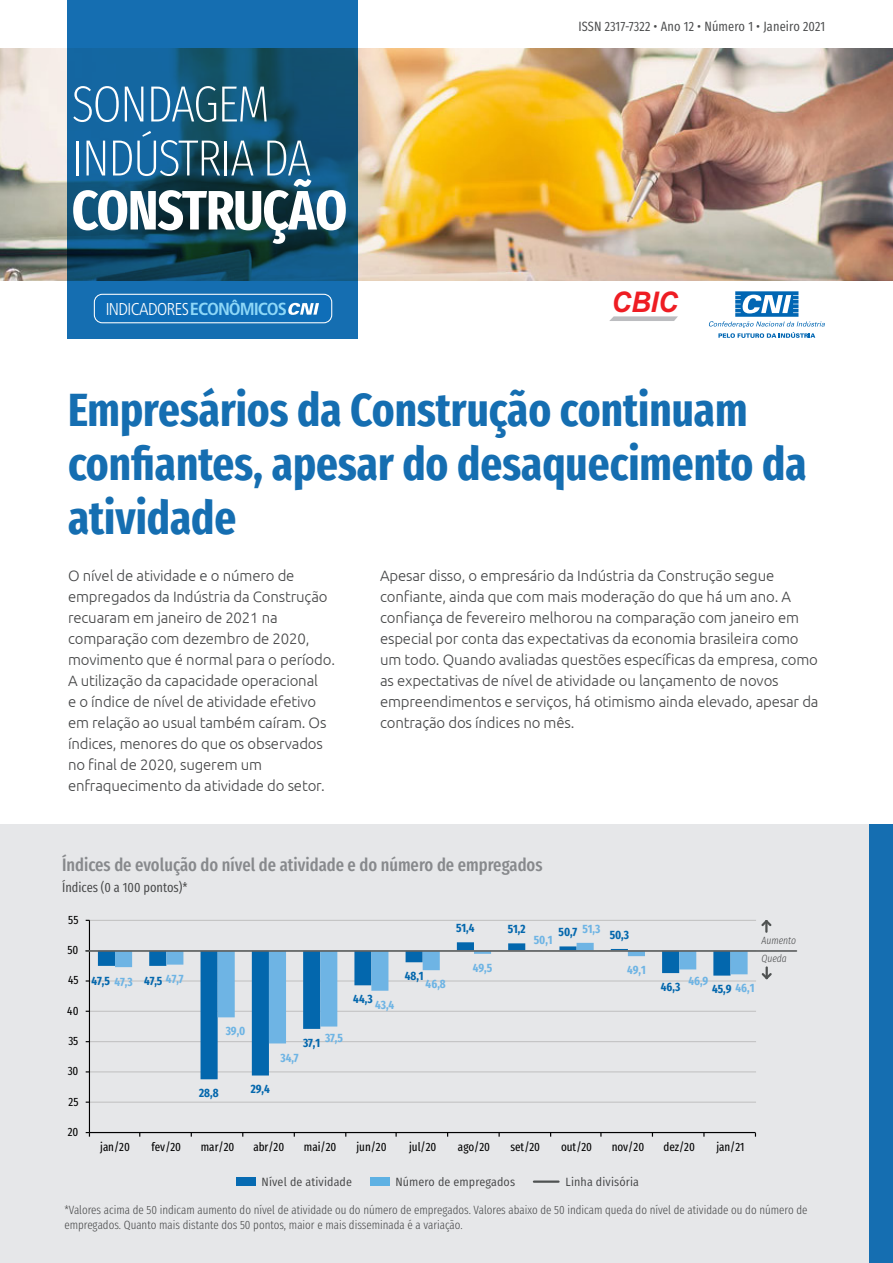
<style>
.page{position:relative;width:893px;height:1263px;background:#fff}
.page>*{position:absolute;margin:0;border:0;box-sizing:border-box;transform-origin:0 0}
.t1{font:700 55.5px "Fira Sans Compressed";letter-spacing:-.015em;color:#fff}
.t2{font:200 51px/54px "Fira Sans Compressed";letter-spacing:-.03em;color:#fff}
.Titulo_da_capa{font:700 46.5px/54px "Fira Sans Compressed";color:#156eb1}
.t3{font:italic 700 28.5px "Arial Narrow";color:#ee1d23;scale:1.16 1}
.Titulo_do_grafico{font:500 18px "Fira Sans Compressed";color:#87898c}
.t4{font:300 condensed 17.1px "Frutiger LT Pro";letter-spacing:-.035em;color:#fff}
.Texto_corrido{font:300 15px/21px "Ubuntu";letter-spacing:-.01em;color:#454647}
.t5{font:15px "Fira Sans Compressed";color:#454647}
.cabecalho_issn_ano_n{font:13.5px "Fira Sans Compressed";letter-spacing:.01em;color:#4b4c4d}
.Subtitulo_do_grafico{font:13.5px "Fira Sans Compressed";color:#454647}
.t6{font:300 12px/15px "Fira Sans Compressed";color:#454647}
.t7{font:12px "Fira Sans Compressed";color:#000}
.t8{font:700 12px "Fira Sans Compressed";color:#0367ad}
.t9{font:700 12px "Fira Sans Compressed";letter-spacing:.005em;color:#6eb4e4}
.Grafico_legenda{font:12px "Fira Sans Condensed";letter-spacing:.01em;color:#454647}
.t10{font:italic 300 10.5px "Fira Sans Compressed";color:#4b4c4d}
.s1{font-weight:700;font-size:17.55px;color:#8dd7f7}
.s2{color:#6eb4e4}
</style>
<div class="page">
<div style="left:0;top:824px;width:893px;height:439px;background:#e6e7e9"></div>
<img style="left:0;top:49px;width:893px;height:232px">
<svg style="left:68px;top:0;width:290px;height:338px;background:#125781"></svg>
<div style="left:94px;top:294px;width:238px;height:29px;background:#0f6eb8;border-radius:8px"></div>
<div style="left:94px;top:294px;width:238px;height:29px;border:1px solid #fff;border-radius:8px"></div>
<svg style="left:288px;top:303px;width:31px;height:12px"></svg>
<svg style="left:709px;top:291px;width:116px;height:47px"></svg>
<svg style="left:609px;top:316px;width:69px;height:5px"></svg>
<div style="left:870px;top:824px;width:23px;height:439px;background:#156eb1"></div>
<hr style="left:89px;top:1132px;width:667px;height:1px;background:#bfbfbf">
<hr style="left:89px;top:1102px;width:667px;height:1px;background:#bfbfbf">
<hr style="left:89px;top:1071px;width:667px;height:1px;background:#bfbfbf">
<hr style="left:89px;top:1041px;width:667px;height:1px;background:#bfbfbf">
<hr style="left:89px;top:1011px;width:667px;height:1px;background:#bfbfbf">
<hr style="left:89px;top:981px;width:667px;height:1px;background:#bfbfbf">
<hr style="left:89px;top:920px;width:667px;height:1px;background:#bfbfbf">
<svg style="left:98px;top:942px;width:632px;height:137px"></svg>
<svg style="left:115px;top:943px;width:633px;height:100px"></svg>
<hr style="left:89px;top:920px;width:1px;height:212px;background:#000">
<div style="left:236px;top:1177px;width:20px;height:9px;background:#076bb2"></div>
<div style="left:370px;top:1177px;width:19px;height:9px;background:#5eb1e3"></div>
<hr style="left:534px;top:1180px;width:24px;height:3px;background:#4f5252">
<hr style="left:86px;top:950px;width:710px;height:2px;background:#4f5252">
<svg style="left:761px;top:920px;width:10px;height:13px"></svg>
<svg style="left:762px;top:966px;width:10px;height:13px"></svg>
<hr style="left:89px;top:1132px;width:666px;height:1px;background:#000001">
<svg style="left:86px;top:1132px;width:4px;height:5px"></svg>
<p class="t2" style="left:72px;top:77px;width:241px">SONDAGEM<br>INDÚSTRIA DA</p>
<p class="t1" style="left:72px;top:164px;width:277px">CONSTRUÇÃO</p>
<p class="cabecalho_issn_ano_n" style="left:578px;top:16px;width:248px">ISSN 2317-7322 • Ano 12 • Número 1 • Janeiro 2021</p>
<p class="t4" style="left:106px;top:299px;width:183px">INDICADORES<span class="s1">ECONÔMICOS</span></p>
<p class="t3" style="left:612px;top:286px;width:59px">CBIC</p>
<p class="Titulo_da_capa" style="left:68px;top:380px;width:740px">Empresários da Construção continuam confiantes, apesar do desaquecimento da atividade</p>
<p class="Texto_corrido" style="left:380px;top:565px;width:440px">Apesar disso, o empresário da Indústria da Construção segue confiante, ainda que com mais moderação do que há um ano. A confiança de fevereiro melhorou na comparação com janeiro em especial por conta das expectativas da economia brasileira como um todo. Quando avaliadas questões específicas da empresa, como as expectativas de nível de atividade ou lançamento de novos empreendimentos e serviços, há otimismo ainda elevado, apesar da contração dos índices no mês.</p>
<p class="Texto_corrido" style="left:68px;top:565px;width:269px">O nível de atividade e o número de empregados da Indústria da Construção recuaram em janeiro de 2021 na comparação com dezembro de 2020, movimento que é normal para o período.<br>A utilização da capacidade operacional<br>e o índice de nível de atividade efetivo em relação ao usual também caíram. Os índices, menores do que os observados no final de 2020, sugerem um enfraquecimento da atividade do setor.</p>
<p class="Titulo_do_grafico" style="left:62px;top:851px;width:482px">Índices de evolução do nível de atividade e do número de empregados</p>
<p class="Subtitulo_do_grafico" style="left:62px;top:877px;width:127px">Índices (0 a 100 pontos)*</p>
<p class="t7" style="left:68px;top:910px;width:12px">55</p>
<p class="t7" style="left:68px;top:941px;width:12px">50</p>
<p class="t7" style="left:68px;top:971px;width:12px">45</p>
<p class="t7" style="left:67px;top:1001px;width:13px">40</p>
<p class="t7" style="left:68px;top:1032px;width:11px">35</p>
<p class="t7" style="left:68px;top:1062px;width:12px">30</p>
<p class="t7" style="left:69px;top:1092px;width:11px">25</p>
<p class="t7" style="left:68px;top:1122px;width:12px">20</p>
<p class="t9" style="left:114px;top:972px;width:20px">47,3</p>
<p class="t9" style="left:166px;top:968px;width:19px">47,7</p>
<p class="t8" style="left:91px;top:971px;width:20px">47,5</p>
<p class="t8" style="left:144px;top:971px;width:20px">47,5</p>
<p class="t9" style="left:226px;top:1021px;width:21px">39,0</p>
<p class="t8" style="left:199px;top:1083px;width:21px">28,8</p>
<p class="t8" style="left:251px;top:1079px;width:21px">29,4</p>
<p class="t9" style="left:325px;top:1028px;width:19px">37,5</p>
<p class="t8" style="left:303px;top:1033px;width:19px">37,1</p>
<p class="t9" style="left:280px;top:1048px;width:20px">34,7</p>
<p class="t8" style="left:353px;top:989px;width:21px">44,3</p>
<p class="t9" style="left:375px;top:994px;width:21px">43,4</p>
<p class="t8" style="left:405px;top:966px;width:20px">48,1</p>
<p class="t9" style="left:426px;top:974px;width:22px">46,8</p>
<p class="t8" style="left:456px;top:918px;width:20px">51,4</p>
<p class="t8" style="left:508px;top:919px;width:19px">51,2</p>
<p class="t8" style="left:559px;top:922px;width:20px">50,7</p>
<p class="t8" style="left:610px;top:925px;width:21px">50,3</p>
<p class="t9" style="left:582px;top:919px;width:19px">51,3</p>
<p class="t9" style="left:534px;top:930px;width:20px">50,1</p>
<p class="t9" style="left:473px;top:957px;width:21px">49,5</p>
<p class="t9" style="left:627px;top:960px;width:20px">49,1</p>
<p class="t10" style="left:761px;top:933px;width:36px">Aumento</p>
<p class="t10" style="left:761px;top:951px;width:27px">Queda</p>
<p class="t9" style="left:688px;top:970px;width:22px">46,9</p>
<p class="t8" style="left:661px;top:977px;width:21px">46,3</p>
<p class="t8" style="left:712px;top:979px;width:44px">45,9 <span class="s2">46,1</span></p>
<p class="t7" style="left:100px;top:1138px;width:31px">jan/20</p>
<p class="t7" style="left:151px;top:1138px;width:31px">fev/20</p>
<p class="t7" style="left:201px;top:1138px;width:35px">mar/20</p>
<p class="t7" style="left:253px;top:1138px;width:32px">abr/20</p>
<p class="t7" style="left:304px;top:1138px;width:34px">mai/20</p>
<p class="t7" style="left:356px;top:1138px;width:32px">jun/20</p>
<p class="t7" style="left:409px;top:1138px;width:29px">jul/20</p>
<p class="t7" style="left:458px;top:1138px;width:34px">ago/20</p>
<p class="t7" style="left:510px;top:1138px;width:31px">set/20</p>
<p class="t7" style="left:561px;top:1138px;width:33px">out/20</p>
<p class="t7" style="left:612px;top:1138px;width:34px">nov/20</p>
<p class="t7" style="left:663px;top:1138px;width:33px">dez/20</p>
<p class="t7" style="left:716px;top:1138px;width:30px">jan/21</p>
<p class="Grafico_legenda" style="left:262px;top:1172px;width:92px">Nível de atividade</p>
<p class="Grafico_legenda" style="left:395px;top:1172px;width:121px">Número de empregados</p>
<p class="Grafico_legenda" style="left:566px;top:1172px;width:75px">Linha divisória</p>
<p class="t6" style="left:64px;top:1202px;width:745px">*Valores acima de 50 indicam aumento do nível de atividade ou do número de empregados. Valores abaixo de 50 indicam queda do nível de atividade ou do número de empregados. Quanto mais distante dos 50 pontos, maior e mais disseminada é a variação.</p>
<p class="t5" style="left:444px;top:1221px;width:7px">1</p>
</div>
